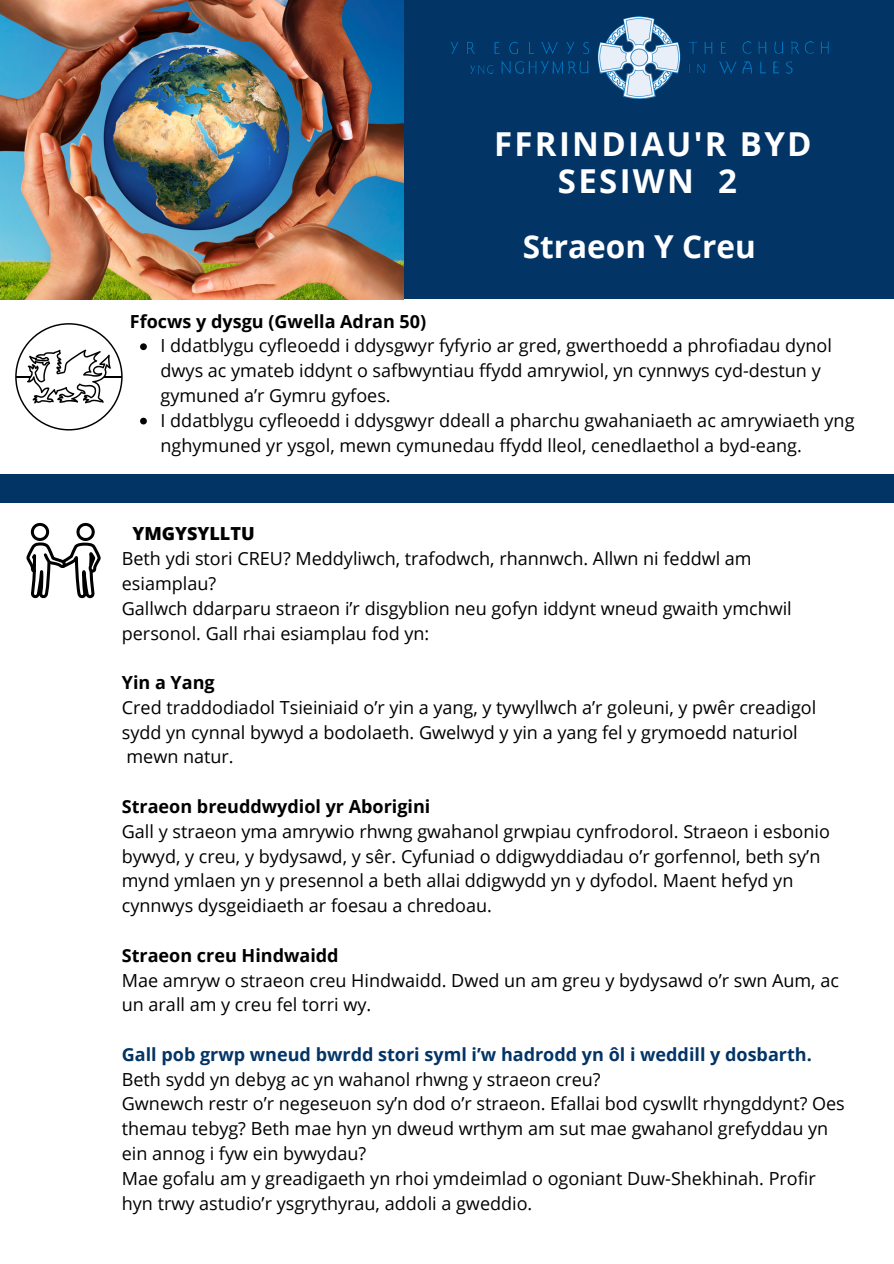
<style>
.page{position:relative;width:894px;height:1264px;background:#fff}
.page>*{position:absolute;margin:0;border:0;box-sizing:border-box;transform-origin:0 0}
.t1{font:700 33px "Open Sans";letter-spacing:.07em;color:#fff}
.t2{font:700 31.5px "Open Sans";color:#fff}
.t3{font:18px/24.8px "Open Sans";color:#000}
.t4{font:700 18px "Open Sans";color:#000}
.t5{font:700 18px "Open Sans";color:#033466}
.t6{font:800 18px "Open Sans";color:#000}
</style>
<div class="page">
<div style="left:0;top:0;width:893px;height:1263px;background:#033466"></div>
<div style="left:0;top:503px;width:893px;height:591px;background:#fff"></div>
<div style="left:0;top:299px;width:893px;height:174px;background:#fff"></div>
<svg style="left:28px;top:523px;width:71px;height:75px"></svg>
<svg style="left:15px;top:323px;width:107px;height:107px"></svg>
<svg style="left:140px;top:343px;width:7px;height:7px"></svg>
<svg style="left:140px;top:418px;width:7px;height:6px"></svg>
<div style="left:0;top:1066px;width:893px;height:197px;background:#fff"></div>
<img style="left:0;top:0;width:403px;height:300px">
<img style="left:450px;top:16px;width:378px;height:82px">
<p class="t1" style="left:494px;top:121px;width:319px">FFRINDIAU'R BYD</p>
<p class="t1" style="left:557px;top:158px;width:180px">SESIWN 2</p>
<p class="t4" style="left:130px;top:308px;width:298px">Ffocws y dysgu (Gwella Adran 50)</p>
<p class="t2" style="left:522px;top:224px;width:234px">Straeon Y Creu</p>
<p class="t3" style="left:160px;top:333px;width:672px">I ddatblygu cyfleoedd i ddysgwyr fyfyrio ar gred, gwerthoedd a phrofiadau dynol dwys ac ymateb iddynt o safbwyntiau ffydd amrywiol, yn cynnwys cyd-destun y gymuned a’r Gymru gyfoes.</p>
<p class="t3" style="left:160px;top:407px;width:695px">I ddatblygu cyfleoedd i ddysgwyr ddeall a pharchu gwahaniaeth ac amrywiaeth yng nghymuned yr ysgol, mewn cymunedau ffydd lleol, cenedlaethol a byd-eang.</p>
<p class="t6" style="left:132px;top:521px;width:124px">YMGYSYLLTU</p>
<p class="t3" style="left:122px;top:546px;width:631px">Beth ydi stori CREU? Meddyliwch, trafodwch, rhannwch. Allwn ni feddwl am esiamplau?</p>
<p class="t3" style="left:122px;top:595px;width:671px">Gallwch ddarparu straeon i’r disgyblion neu gofyn iddynt wneud gwaith ymchwil personol. Gall rhai esiamplau fod yn:</p>
<p class="t4" style="left:122px;top:670px;width:94px">Yin a Yang</p>
<p class="t3" style="left:122px;top:694px;width:695px">Cred traddodiadol Tsieiniaid o’r yin a yang, y tywyllwch a’r goleuni, y pwêr creadigol sydd yn cynnal bywyd a bodolaeth. Gwelwyd y yin a yang fel y grymoedd naturiol mewn natur.</p>
<p class="t4" style="left:122px;top:793px;width:310px">Straeon breuddwydiol yr Aborigini</p>
<p class="t3" style="left:122px;top:818px;width:709px">Gall y straeon yma amrywio rhwng gwahanol grwpiau cynfrodorol. Straeon i esbonio bywyd, y creu, y bydysawd, y sêr. Cyfuniad o ddigwyddiadau o’r gorfennol, beth sy’n mynd ymlaen yn y presennol a beth allai ddigwydd yn y dyfodol. Maent hefyd yn cynnwys dysgeidiaeth ar foesau a chredoau.</p>
<p class="t4" style="left:122px;top:942px;width:218px">Straeon creu Hindwaidd</p>
<p class="t3" style="left:122px;top:967px;width:718px">Mae amryw o straeon creu Hindwaidd. Dwed un am greu y bydysawd o’r swn Aum, ac un arall am y creu fel torri wy.</p>
<p class="t5" style="left:122px;top:1041px;width:691px">Gall pob grwp wneud bwrdd stori syml i’w hadrodd yn ôl i weddill y dosbarth.</p>
<p class="t3" style="left:122px;top:1066px;width:480px">Beth sydd yn debyg ac yn wahanol rhwng y straeon creu?</p>
<p class="t3" style="left:122px;top:1091px;width:724px">Gwnewch restr o’r negeseuon sy’n dod o’r straeon. Efallai bod cyswllt rhyngddynt? Oes themau tebyg? Beth mae hyn yn dweud wrthym am sut mae gwahanol grefyddau yn ein annog i fyw ein bywydau?</p>
<p class="t3" style="left:122px;top:1165px;width:695px">Mae gofalu am y greadigaeth yn rhoi ymdeimlad o ogoniant Duw-Shekhinah. Profir hyn trwy astudio’r ysgrythyrau, addoli a gweddio.</p>
</div>
